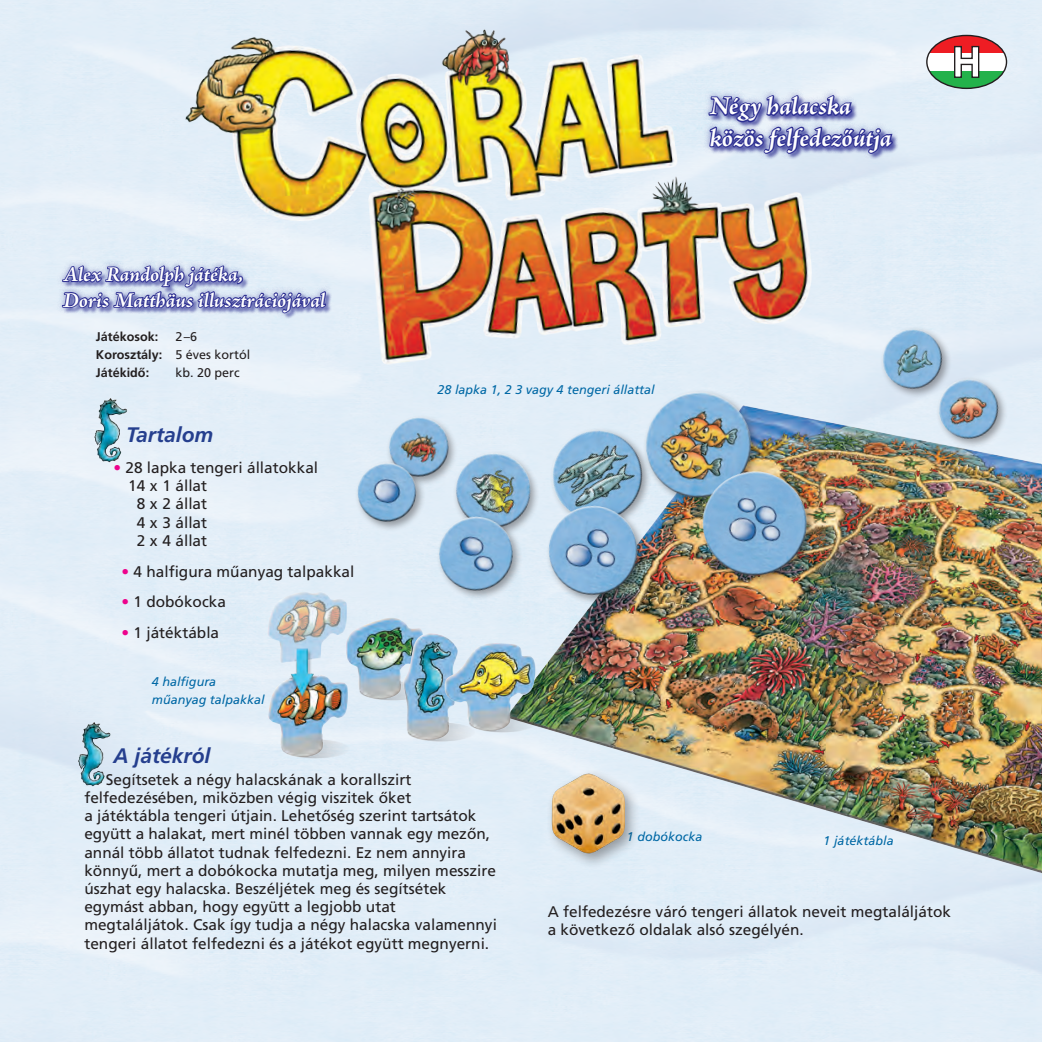
<style>
.page{position:relative;width:1042px;height:1042px;background:#e2eef8}
.page>*{position:absolute;margin:0;border:0;box-sizing:border-box;transform-origin:0 0}
.t1{font:italic 700 26.07px/31.5px "Adobe Jenson Pro";letter-spacing:-.005em;color:#fff}
.t2{font:italic 700 21.35px/25.7px "Adobe Jenson Pro";color:#fff}
.Head1{font:italic 700 21px "Frutiger H";color:#253f8e}
.Fliess{font:15.4px/18.2px "Frutiger H";color:#231f20}
.t3{font:italic 12.6px/18.2px "Frutiger H";color:#0068a5}
.t4{font:700 12.6px "Frutiger H";color:#231f20}
.t5{font:12.6px "Frutiger H";color:#231f20}
.s1{font-weight:400}
.s2{color:#ed028c}
</style>
<div class="page">
<img style="left:396px;top:349px;width:646px;height:572px">
<img style="left:64px;top:716px;width:71px;height:75px">
<img style="left:81px;top:393px;width:70px;height:75px">
<img style="left:178px;top:0;width:701px;height:387px">
<div style="left:702px;top:89px;width:197px;height:71px;background:#2e3092;opacity:.5"></div>
<svg style="left:707px;top:71px;width:187px;height:145px;background:#b7bfda"></svg>
<div style="left:56px;top:259px;width:276px;height:60px;background:#2e3092;opacity:.5"></div>
<svg style="left:61px;top:211px;width:267px;height:126px;background:#c3cce4"></svg>
<svg style="left:873px;top:321px;width:136px;height:127px;background:#bbcddd"></svg>
<div style="left:546px;top:768px;width:95px;height:101px;background:#231f20;opacity:.4"></div>
<img style="left:552px;top:773px;width:73px;height:81px">
<img style="left:219px;top:587px;width:157px;height:193px">
<img style="left:298px;top:529px;width:66px;height:192px">
<img style="left:364px;top:606px;width:138px;height:156px">
<img style="left:407px;top:606px;width:157px;height:147px">
<img style="left:353px;top:385px;width:462px;height:221px">
<svg style="left:927px;top:35px;width:79px;height:18px"></svg>
<div style="left:927px;top:53px;width:79px;height:18px;background:#fff"></div>
<svg style="left:927px;top:71px;width:79px;height:17px"></svg>
<div style="left:926px;top:35px;width:81px;height:54px;border:1px solid #231f20;border-radius:50%"></div>
<svg style="left:953px;top:45px;width:27px;height:34px"></svg>
<p class="t2" style="left:63px;top:263px;width:264px">Alex Randolph játéka,<br>Doris Matthäus illusztrációjával</p>
<p class="t4" style="left:96px;top:329px;width:64px">Játékosok:</p>
<p class="t5" style="left:175px;top:329px;width:23px">2–6</p>
<p class="t4" style="left:96px;top:347px;width:156px">Korosztály: <span class="s1">5 éves kortól</span></p>
<p class="t4" style="left:96px;top:365px;width:55px">Játékidő:</p>
<p class="t5" style="left:175px;top:365px;width:66px">kb. 20 perc</p>
<p class="Head1" style="left:126px;top:422px;width:89px">Tartalom</p>
<p class="Fliess" style="left:128px;top:459px;width:191px;text-indent:-15px"><span class="s2">•</span> 28 lapka tengeri állatokkal<br>14 x 1 állat</p>
<p class="Fliess" style="left:137px;top:495px;width:72px">8 x 2 állat</p>
<p class="Fliess" style="left:137px;top:513px;width:72px">4 x 3 állat</p>
<p class="Fliess" style="left:137px;top:531px;width:72px">2 x 4 állat</p>
<p class="Fliess" style="left:122px;top:562px;width:234px"><span class="s2">•</span> 4 halfigura műanyag talpakkal</p>
<p class="Fliess" style="left:122px;top:593px;width:106px"><span class="s2">•</span> 1 dobókocka</p>
<p class="Fliess" style="left:122px;top:624px;width:99px"><span class="s2">•</span> 1 játéktábla</p>
<p class="t3" style="left:152px;top:673px;width:114px">4 halfigura műanyag talpakkal</p>
<p class="t1" style="left:710px;top:92px;width:184px">Négy halacska közös felfedezőútja</p>
<p class="t3" style="left:437px;top:380px;width:219px">28 lapka 1, 2 3 vagy 4 tengeri állattal</p>
<p class="Head1" style="left:114px;top:743px;width:98px">A játékról</p>
<p class="Fliess" style="left:84px;top:770px;width:414px;text-indent:21px">Segítsetek a négy halacskának a korallszirt felfedezésében, miközben végig viszitek őket<br>a játéktábla tengeri útjain. Lehetőség szerint tartsátok együtt a halakat, mert minél többen vannak egy mezőn, annál több állatot tudnak felfedezni. Ez nem annyira könnyű, mert a dobókocka mutatja meg, milyen messzire úszhat egy halacska. Beszéljétek meg és segítsétek egymást abban, hogy együtt a legjobb utat megtaláljátok. Csak így tudja a négy halacska valamennyi tengeri állatot felfedezni és a játékot együtt megnyerni.</p>
<p class="t3" style="left:627px;top:828px;width:77px">1 dobókocka</p>
<p class="t3" style="left:824px;top:831px;width:72px">1 játéktábla</p>
<p class="Fliess" style="left:548px;top:902px;width:405px">A felfedezésre váró tengeri állatok neveit megtaláljátok a következő oldalak alsó szegélyén.</p>
</div>
